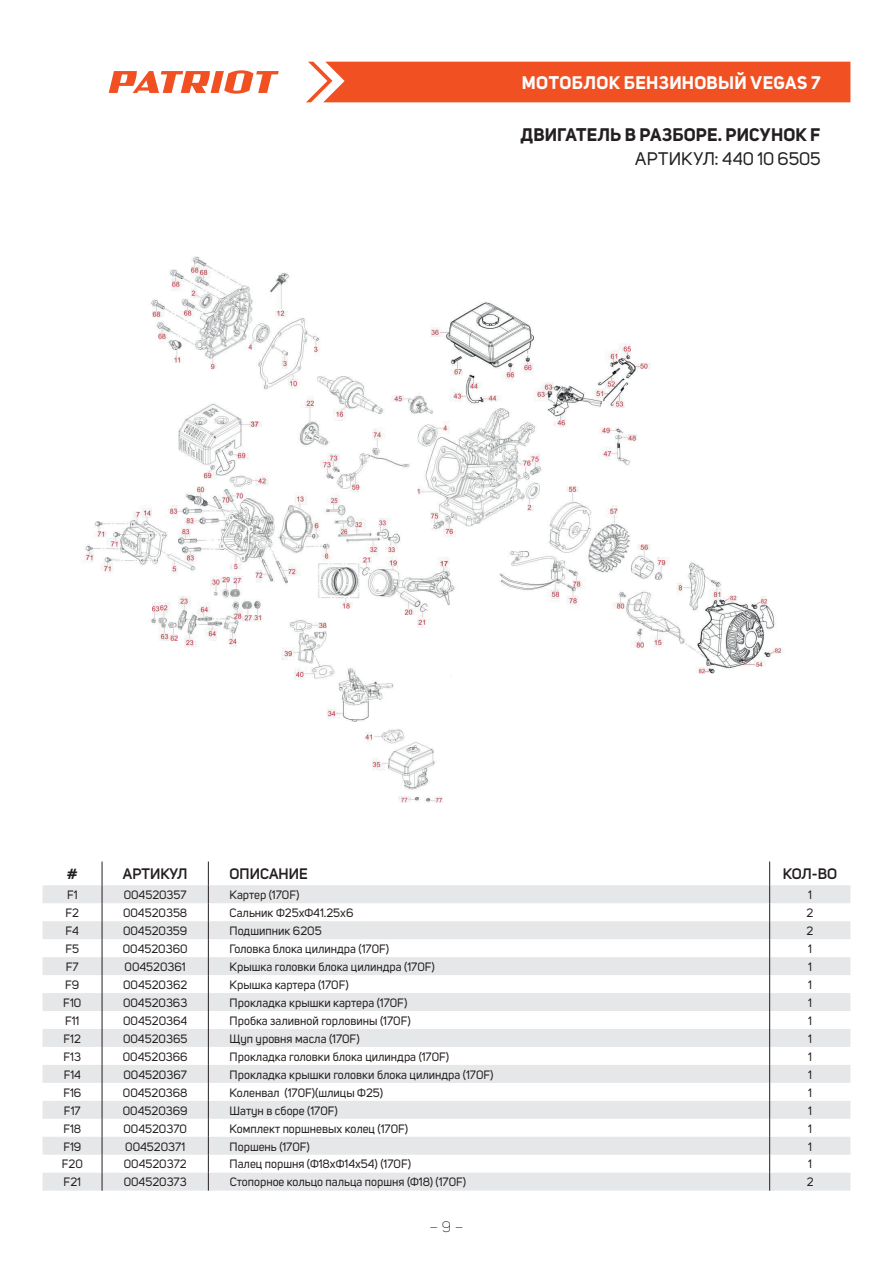
<style>
.page{position:relative;width:893px;height:1263px;background:#fff}
.page>*{position:absolute;margin:0;border:0;box-sizing:border-box;transform-origin:0 0}
.t1{font:700 18px "Uni Sans";letter-spacing:.005em;color:#231f20}
.t2{font:700 18px "Uni Sans";letter-spacing:.015em;color:#fff}
.t3{font:18px "Uni Sans";color:#231f20}
.t4{font:600 15px "Uni Sans";color:#231f20}
.t5{font:300 15px "Uni Sans";color:#231f20}
.t6{font:12px "Uni Sans";color:#231f20}
</style>
<div class="page">
<div style="left:306px;top:62px;width:544px;height:40px;background:#f15122"></div>
<svg style="left:109px;top:70px;width:170px;height:24px"></svg>
<svg style="left:43px;top:885px;width:807px;height:305px;fill:#e6e7e9"></svg>
<svg style="left:102px;top:861px;width:1px;height:329px"></svg>
<svg style="left:208px;top:861px;width:1px;height:329px"></svg>
<svg style="left:769px;top:861px;width:1px;height:329px"></svg>
<img style="left:84px;top:256px;width:700px;height:547px">
<h1 class="t2" style="left:522px;top:72px;width:300px">МОТОБЛОК БЕНЗИНОВЫЙ VEGAS 7</h1>
<h1 class="t1" style="left:520px;top:123px;width:302px">ДВИГАТЕЛЬ В РАЗБОРЕ. РИСУНОК F</h1>
<h1 class="t3" style="left:635px;top:148px;width:187px">АРТИКУЛ: 440 10 6505</h1>
<p class="t4" style="left:67px;top:865px;width:12px">#</p>
<p class="t4" style="left:123px;top:865px;width:66px">АРТИКУЛ</p>
<p class="t4" style="left:230px;top:865px;width:80px">ОПИСАНИЕ</p>
<p class="t4" style="left:783px;top:865px;width:56px">КОЛ-ВО</p>
<p class="t6" style="left:67px;top:888px;width:12px">F1</p>
<p class="t6" style="left:124px;top:888px;width:65px">004520357</p>
<p class="t6" style="left:230px;top:888px;width:71px">Картер (170F)</p>
<p class="t6" style="left:808px;top:888px;width:5px">1</p>
<p class="t6" style="left:66px;top:906px;width:15px">F2</p>
<p class="t6" style="left:123px;top:906px;width:66px">004520358</p>
<p class="t6" style="left:230px;top:906px;width:125px">Сальник Ф25хФ41.25х6</p>
<p class="t6" style="left:807px;top:906px;width:8px">2</p>
<p class="t6" style="left:66px;top:924px;width:15px">F4</p>
<p class="t6" style="left:123px;top:924px;width:66px">004520359</p>
<p class="t6" style="left:230px;top:924px;width:94px">Подшипник 6205</p>
<p class="t6" style="left:807px;top:924px;width:8px">2</p>
<p class="t6" style="left:65px;top:942px;width:15px">F5</p>
<p class="t6" style="left:123px;top:942px;width:66px">004520360</p>
<p class="t6" style="left:230px;top:942px;width:161px">Головка блока цилиндра (170F)</p>
<p class="t6" style="left:808px;top:942px;width:5px">1</p>
<p class="t6" style="left:66px;top:960px;width:14px">F7</p>
<p class="t6" style="left:125px;top:960px;width:63px">004520361</p>
<p class="t6" style="left:230px;top:960px;width:207px">Крышка головки блока цилиндра (170F)</p>
<p class="t6" style="left:808px;top:960px;width:5px">1</p>
<p class="t6" style="left:65px;top:978px;width:16px">F9</p>
<p class="t6" style="left:123px;top:978px;width:66px">004520362</p>
<p class="t6" style="left:230px;top:978px;width:121px">Крышка картера (170F)</p>
<p class="t6" style="left:808px;top:978px;width:5px">1</p>
<p class="t6" style="left:63px;top:996px;width:19px">F10</p>
<p class="t6" style="left:123px;top:996px;width:66px">004520363</p>
<p class="t6" style="left:230px;top:996px;width:179px">Прокладка крышки картера (170F)</p>
<p class="t6" style="left:808px;top:996px;width:5px">1</p>
<p class="t6" style="left:65px;top:1014px;width:16px">F11</p>
<p class="t6" style="left:123px;top:1014px;width:66px">004520364</p>
<p class="t6" style="left:230px;top:1014px;width:183px">Пробка заливной горловины (170F)</p>
<p class="t6" style="left:808px;top:1014px;width:5px">1</p>
<p class="t6" style="left:64px;top:1031px;width:19px">F12</p>
<p class="t6" style="left:123px;top:1031px;width:66px">004520365</p>
<p class="t6" style="left:230px;top:1031px;width:132px">Щуп уровня масла (170F)</p>
<p class="t6" style="left:808px;top:1031px;width:5px">1</p>
<p class="t6" style="left:64px;top:1049px;width:19px">F13</p>
<p class="t6" style="left:123px;top:1049px;width:66px">004520366</p>
<p class="t6" style="left:230px;top:1049px;width:221px">Прокладка головки блока цилиндра (170F)</p>
<p class="t6" style="left:808px;top:1049px;width:5px">1</p>
<p class="t6" style="left:64px;top:1067px;width:19px">F14</p>
<p class="t6" style="left:123px;top:1067px;width:65px">004520367</p>
<p class="t6" style="left:230px;top:1067px;width:265px">Прокладка крышки головки блока цилиндра (170F)</p>
<p class="t6" style="left:808px;top:1067px;width:5px">1</p>
<p class="t6" style="left:63px;top:1085px;width:19px">F16</p>
<p class="t6" style="left:123px;top:1085px;width:66px">004520368</p>
<p class="t6" style="left:230px;top:1085px;width:155px">Коленвал (170F)(шлицы Ф25)</p>
<p class="t6" style="left:808px;top:1085px;width:5px">1</p>
<p class="t6" style="left:64px;top:1103px;width:18px">F17</p>
<p class="t6" style="left:123px;top:1103px;width:66px">004520369</p>
<p class="t6" style="left:230px;top:1103px;width:110px">Шатун в сборе (170F)</p>
<p class="t6" style="left:808px;top:1103px;width:5px">1</p>
<p class="t6" style="left:63px;top:1121px;width:19px">F18</p>
<p class="t6" style="left:123px;top:1121px;width:65px">004520370</p>
<p class="t6" style="left:230px;top:1121px;width:180px">Комплект поршневых колец (170F)</p>
<p class="t6" style="left:808px;top:1121px;width:5px">1</p>
<p class="t6" style="left:63px;top:1139px;width:19px">F19</p>
<p class="t6" style="left:125px;top:1139px;width:61px">004520371</p>
<p class="t6" style="left:230px;top:1139px;width:82px">Поршень (170F)</p>
<p class="t6" style="left:808px;top:1139px;width:5px">1</p>
<p class="t6" style="left:62px;top:1157px;width:22px">F20</p>
<p class="t6" style="left:124px;top:1157px;width:64px">004520372</p>
<p class="t6" style="left:230px;top:1157px;width:183px">Палец поршня (Ф18хФ14х54) (170F)</p>
<p class="t6" style="left:808px;top:1157px;width:5px">1</p>
<p class="t6" style="left:64px;top:1175px;width:19px">F21</p>
<p class="t6" style="left:124px;top:1175px;width:65px">004520373</p>
<p class="t6" style="left:230px;top:1175px;width:238px">Стопорное кольцо пальца поршня (Ф18) (170F)</p>
<p class="t6" style="left:807px;top:1175px;width:8px">2</p>
<p class="t5" style="left:429px;top:1218px;width:35px">– 9 –</p>
</div>
